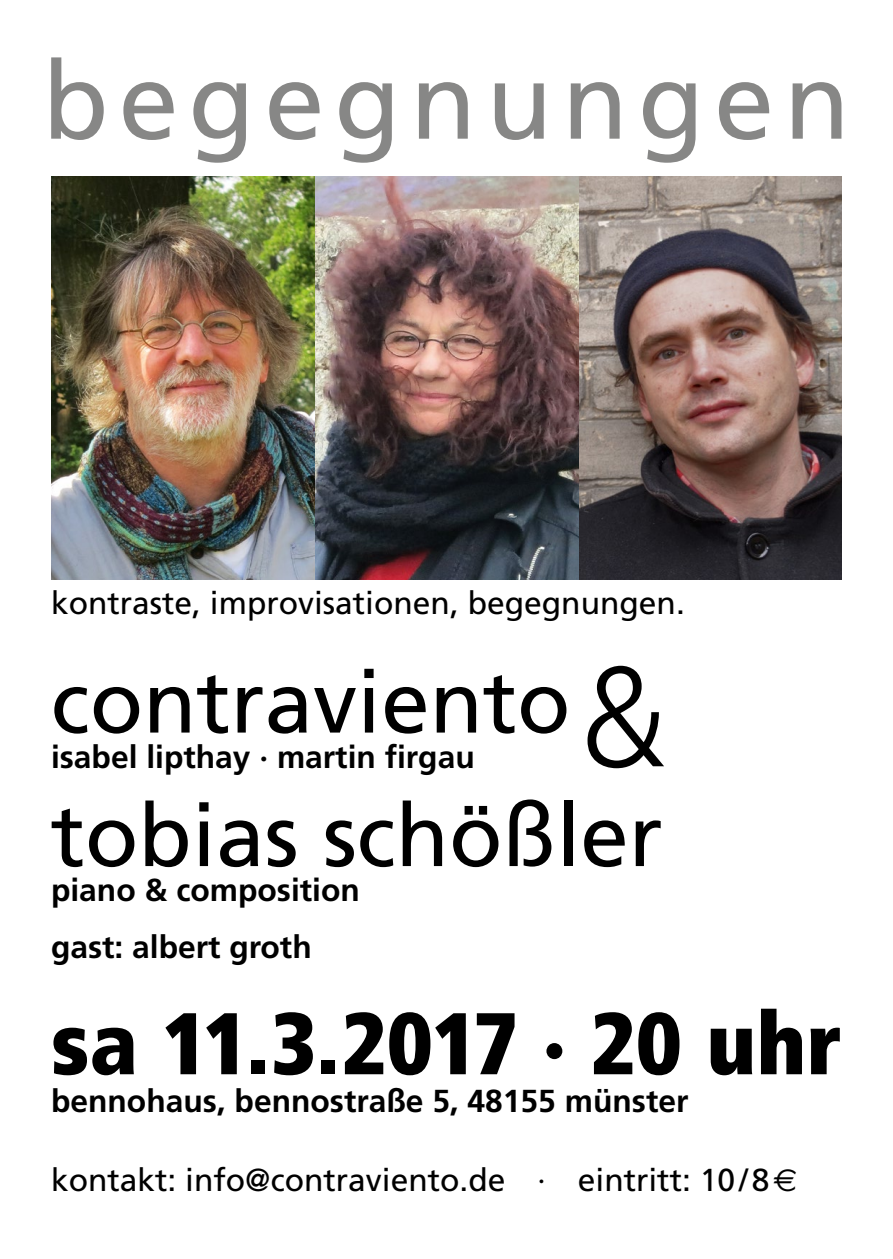
<style>
.page{position:relative;width:893px;height:1259px;background:#fff}
.page>*{position:absolute;margin:0;border:0;box-sizing:border-box;transform-origin:0 0}
.t1{font:300 141.9px "Frutiger";color:#000;scale:.89 1}
.t2{font:108.3px "Frutiger";letter-spacing:.09em;color:#878786}
.t3{font:87.3px "Frutiger";color:#000}
.t4{font:900 condensed 87.3px "Frutiger";letter-spacing:.005em;color:#000}
.t5{font:700 31.8px "Frutiger";color:#000}
.t6{font:31.8px "Frutiger";color:#000}
.s1{font-family:"Euro Sans"}
</style>
<div class="page">
<img style="left:578px;top:176px;width:264px;height:403px">
<img style="left:315px;top:176px;width:263px;height:403px">
<img style="left:51px;top:176px;width:264px;height:403px">
<h2 class="t2" style="left:43px;top:37px;width:809px">begegnungen</h2>
<p class="t6" style="left:51px;top:584px;width:635px">kontraste, improvisationen, begegnungen.</p>
<h1 class="t1" style="left:581px;top:637px;width:97px">&amp;</h1>
<h3 class="t3" style="left:51px;top:651px;width:521px">contraviento</h3>
<p class="t5" style="left:51px;top:738px;width:425px">isabel lipthay · martin firgau</p>
<h3 class="t3" style="left:51px;top:784px;width:613px">tobias schößler</h3>
<p class="t5" style="left:51px;top:871px;width:310px">piano &amp; composition</p>
<p class="t5" style="left:51px;top:928px;width:262px">gast: albert groth</p>
<h3 class="t4" style="left:51px;top:990px;width:792px">sa 11.3.2017 · 20 uhr</h3>
<p class="t5" style="left:51px;top:1082px;width:639px">bennohaus, bennostraße 5, 48155 münster</p>
<p class="t6" style="left:51px;top:1161px;width:748px">kontakt: info@contraviento.de · eintritt: 10/8<span class="s1">€</span></p>
</div>
